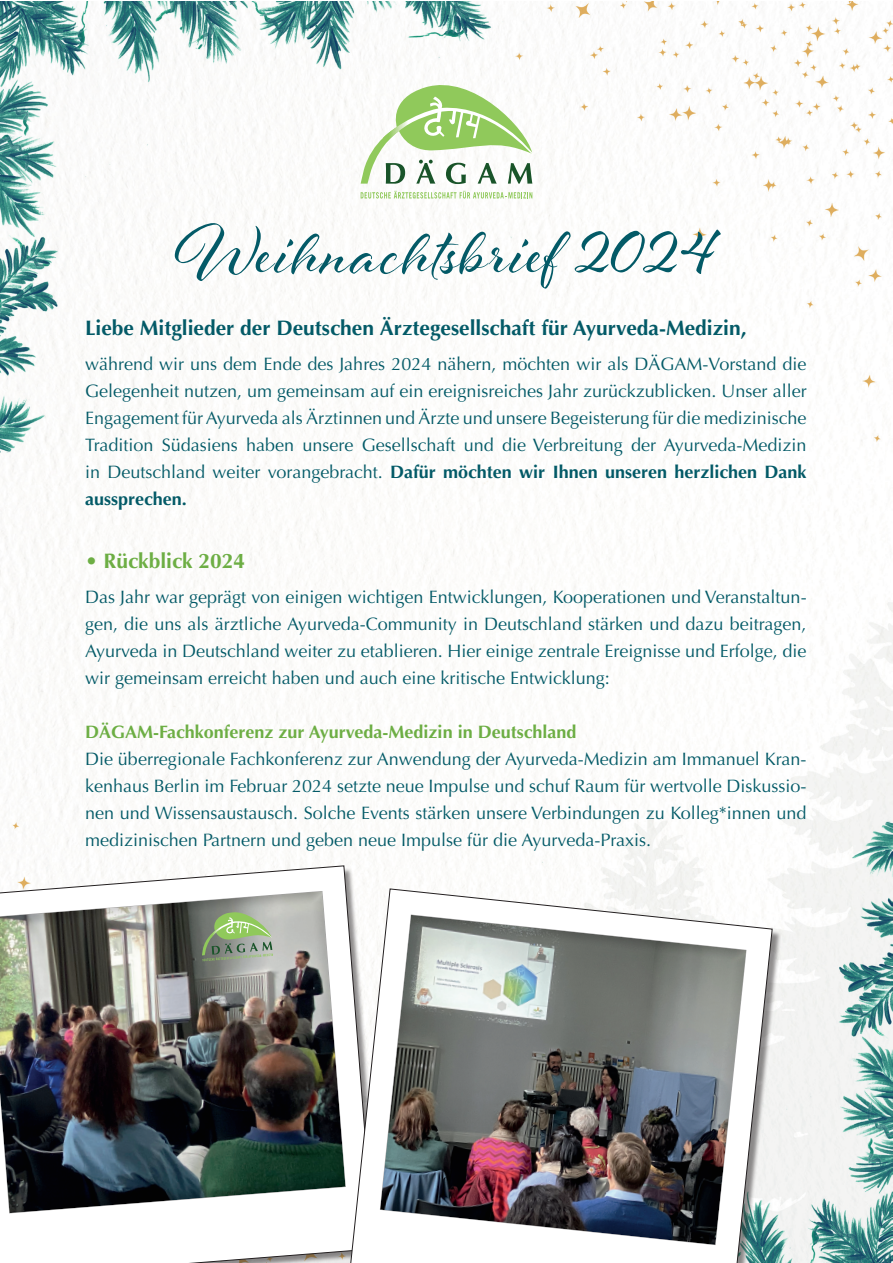
<style>
.page{position:relative;width:893px;height:1263px;background:#fff}
.page>*{position:absolute;margin:0;border:0;box-sizing:border-box;transform-origin:0 0}
.t1{font:75px "Al Fresco";letter-spacing:.02em;color:#035a67}
.t2{font:700 21px "Optima";color:#035a67}
.t3{font:700 21px "Optima";color:#6dae44}
.t4{font:18px/27px "Optima";color:#035a67;text-align:justify}
.t5{font:700 18px "Optima";color:#6dae44}
.s1{font-weight:700}
</style>
<div class="page">
<img style="left:1px;top:1px;width:892px;height:1262px">
<svg style="left:361px;top:85px;width:171px;height:99px"></svg>
<svg style="left:361px;top:191px;width:171px;height:8px"></svg>
<svg style="left:1px;top:865px;width:373px;height:398px"></svg>
<img style="left:0;top:889px;width:348px;height:325px">
<svg style="left:202px;top:909px;width:71px;height:52px;background:#95aa86"></svg>
<div style="left:352px;top:890px;width:429px;height:373px;background:#231f20;opacity:.5"></div>
<svg style="left:350px;top:888px;width:422px;height:375px"></svg>
<img style="left:378px;top:912px;width:370px;height:334px">
<h1 class="t1" style="left:175px;top:202px;width:545px">Weihnachtsbrief 2024</h1>
<p class="t2" style="left:85px;top:315px;width:663px">Liebe Mitglieder der Deutschen Ärztegesellschaft für Ayurveda-Medizin,</p>
<p class="t4" style="left:85px;top:351px;width:723px">während wir uns dem Ende des Jahres 2024 nähern, möchten wir als DÄGAM-Vorstand die Gelegenheit nutzen, um gemeinsam auf ein ereignisreiches Jahr zurückzublicken. Unser aller Engagement für Ayurveda als Ärztinnen und Ärzte und unsere Begeisterung für die medizinische Tradition Südasiens haben unsere Gesellschaft und die Verbreitung der Ayurveda-Medizin in Deutschland weiter vorangebracht. <span class="s1">Dafür möchten wir Ihnen unseren herzlichen Dank aussprechen.</span></p>
<p class="t3" style="left:85px;top:548px;width:162px">• Rückblick 2024</p>
<p class="t4" style="left:85px;top:584px;width:723px">Das Jahr war geprägt von einigen wichtigen Entwicklungen, Kooperationen und Veranstaltun&shy;gen, die uns als ärztliche Ayurveda-Community in Deutschland stärken und dazu beitragen, Ayurveda in Deutschland weiter zu etablieren. Hier einige zentrale Ereignisse und Erfolge, die wir gemeinsam erreicht haben und auch eine kritische Entwicklung:</p>
<p class="t5" style="left:85px;top:722px;width:493px">DÄGAM-Fachkonferenz zur Ayurveda-Medizin in Deutschland</p>
<p class="t4" style="left:85px;top:746px;width:723px">Die überregionale Fachkonferenz zur Anwendung der Ayurveda-Medizin am Immanuel Kran&shy;kenhaus Berlin im Februar 2024 setzte neue Impulse und schuf Raum für wertvolle Diskussio&shy;nen und Wissensaustausch. Solche Events stärken unsere Verbindungen zu Kolleg*innen und medizinischen Partnern und geben neue Impulse für die Ayurveda-Praxis.</p>
</div>
